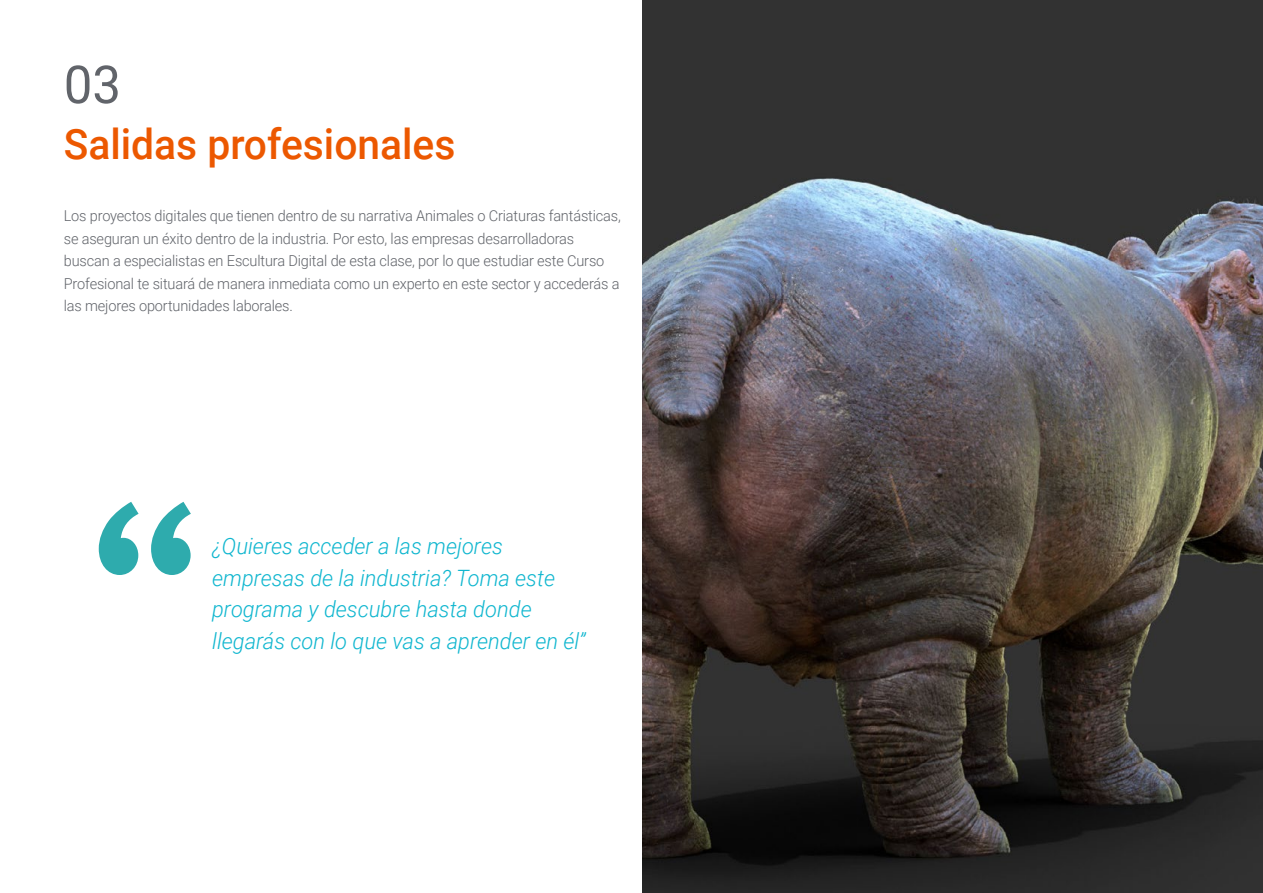
<style>
.page{position:relative;width:1263px;height:893px;background:#fff}
.page>*{position:absolute;margin:0;border:0;box-sizing:border-box;transform-origin:0 0}
.t1{font:52.5px "Roboto";color:#61646a}
.t2{font:500 42px "Roboto";color:#ec5800}
.t3{font:italic 300 22.5px/31.5px "Roboto";color:#0fb6cf}
.t4{font:300 15px/22.5px "Roboto";letter-spacing:-.01em;color:#61646a}
</style>
<div class="page">
<img style="left:642px;top:0;width:621px;height:893px">
<svg style="left:99px;top:502px;width:92px;height:73px"></svg>
<h1 class="t1" style="left:64px;top:48px;width:59px">03</h1>
<h2 class="t2" style="left:64px;top:115px;width:393px">Salidas profesionales</h2>
<p class="t4" style="left:64px;top:204px;width:559px">Los proyectos digitales que tienen dentro de su narrativa Animales o Criaturas fantásticas, se aseguran un éxito dentro de la industria. Por esto, las empresas desarrolladoras buscan a especialistas en Escultura Digital de esta clase, por lo que estudiar este Curso Profesional te situará de manera inmediata como un experto en este sector y accederás a las mejores oportunidades laborales.</p>
<h3 class="t3" style="left:212px;top:530px;width:375px">¿Quieres acceder a las mejores empresas de la industria? Toma este programa y descubre hasta donde llegarás con lo que vas a aprender en él”</h3>
</div>
